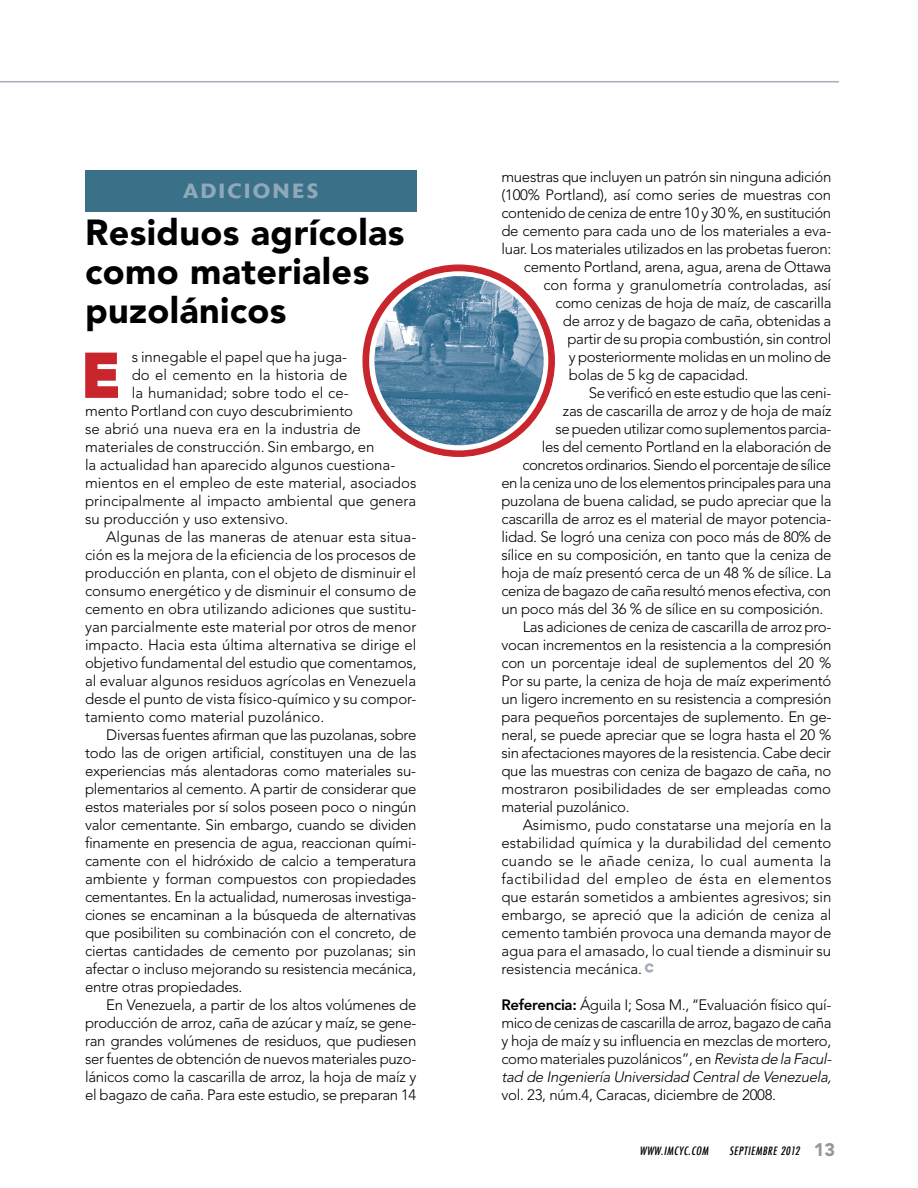
<style>
.page{position:relative;width:918px;height:1188px;background:#fff}
.page>*{position:absolute;margin:0;border:0;box-sizing:border-box;transform-origin:0 0}
.t1{font:900 59.7px "Avenir";color:#c9252c}
.t2{font:900 36px/39px "Avenir";letter-spacing:.01em;color:#000}
.t3{font:500 20.4px "Delta";letter-spacing:.12em;color:#90a9b9}
.t4{font:300 15px/18px "Avenir";letter-spacing:-.02em;color:#000}
.t5{font:300 15px "Avenir";color:#000}
.t6{font:300 15px "Avenir";letter-spacing:.025em;color:#000}
.t7{font:300 15px "Avenir";letter-spacing:.015em;color:#000}
.t8{font:italic 500 condensed 11.25px "Futura";color:#000}
.s1{font-weight:800}
.s2{font-style:italic}
.s3{font-family:"Avenir";font-weight:900;font-style:normal;font-stretch:normal;font-size:18px;color:#939598}
</style>
<div class="page">
<hr style="left:0;top:81px;width:839px;height:1px;background:#a5adb9">
<svg style="left:85px;top:352px;width:33px;height:46px"></svg>
<div style="left:85px;top:170px;width:331px;height:41px;background:#3a7189"></div>
<div style="left:363px;top:265px;width:191px;height:191px;background:#c9252c;border-radius:50%"></div>
<div style="left:369px;top:271px;width:179px;height:179px;background:#fff;border-radius:50%"></div>
<img style="left:374px;top:276px;width:170px;height:169px;border-radius:85px">
<svg style="left:645px;top:963px;width:9px;height:10px"></svg>
<h3 class="t3" style="left:183px;top:178px;width:136px">ADICIONES</h3>
<h2 class="t2" style="left:85px;top:213px;width:321px">Residuos agrícolas como materiales puzolánicos</h2>
<p class="t5" style="left:132px;top:348px;width:217px">s innegable el papel que ha juga-</p>
<p class="t5" style="left:132px;top:366px;width:217px">do el cemento en la historia de</p>
<p class="t5" style="left:132px;top:384px;width:219px">la humanidad; sobre todo el ce-</p>
<p class="t4" style="left:85px;top:402px;width:270px">mento Portland con cuyo descubrimiento</p>
<p class="t5" style="left:85px;top:420px;width:277px">se abrió una nueva era en la industria de</p>
<p class="t5" style="left:85px;top:438px;width:291px">materiales de construcción. Sin embargo, en</p>
<p class="t5" style="left:85px;top:456px;width:312px">la actualidad han aparecido algunos cuestiona-</p>
<p class="t5" style="left:85px;top:474px;width:333px">mientos en el empleo de este material, asociados</p>
<p class="t5" style="left:85px;top:492px;width:333px">principalmente al impacto ambiental que genera</p>
<p class="t5" style="left:85px;top:510px;width:205px">su producción y uso extensivo.</p>
<p class="t5" style="left:106px;top:528px;width:312px">Algunas de las maneras de atenuar esta situa-</p>
<p class="t4" style="left:85px;top:546px;width:333px">ción es la mejora de la eficiencia de los procesos de</p>
<p class="t5" style="left:85px;top:564px;width:333px">producción en planta, con el objeto de disminuir el</p>
<p class="t5" style="left:85px;top:582px;width:333px">consumo energético y de disminuir el consumo de</p>
<p class="t5" style="left:85px;top:600px;width:333px">cemento en obra utilizando adiciones que sustitu-</p>
<p class="t5" style="left:85px;top:618px;width:333px">yan parcialmente este material por otros de menor</p>
<p class="t5" style="left:85px;top:636px;width:333px">impacto. Hacia esta última alternativa se dirige el</p>
<p class="t4" style="left:85px;top:654px;width:333px">objetivo fundamental del estudio que comentamos,</p>
<p class="t5" style="left:85px;top:672px;width:333px">al evaluar algunos residuos agrícolas en Venezuela</p>
<p class="t4" style="left:85px;top:690px;width:333px">desde el punto de vista físico-químico y su compor-</p>
<p class="t5" style="left:85px;top:708px;width:241px">tamiento como material puzolánico.</p>
<p class="t4" style="left:106px;top:726px;width:312px">Diversas fuentes afirman que las puzolanas, sobre</p>
<p class="t4" style="left:85px;top:744px;width:333px">todo las de origen artificial, constituyen una de las</p>
<p class="t4" style="left:85px;top:762px;width:333px">experiencias más alentadoras como materiales su-</p>
<p class="t4" style="left:85px;top:780px;width:333px">plementarios al cemento. A partir de considerar que</p>
<p class="t4" style="left:85px;top:798px;width:333px">estos materiales por sí solos poseen poco o ningún</p>
<p class="t4" style="left:85px;top:816px;width:333px">valor cementante. Sin embargo, cuando se dividen</p>
<p class="t4" style="left:85px;top:834px;width:333px">finamente en presencia de agua, reaccionan quími-</p>
<p class="t4" style="left:85px;top:852px;width:333px">camente con el hidróxido de calcio a temperatura</p>
<p class="t4" style="left:85px;top:870px;width:333px">ambiente y forman compuestos con propiedades</p>
<p class="t4" style="left:85px;top:888px;width:333px">cementantes. En la actualidad, numerosas investiga-</p>
<p class="t4" style="left:85px;top:906px;width:333px">ciones se encaminan a la búsqueda de alternativas</p>
<p class="t4" style="left:85px;top:924px;width:333px">que posibiliten su combinación con el concreto, de</p>
<p class="t4" style="left:85px;top:942px;width:333px">ciertas cantidades de cemento por puzolanas; sin</p>
<p class="t4" style="left:85px;top:960px;width:333px">afectar o incluso mejorando su resistencia mecánica,</p>
<p class="t4" style="left:85px;top:978px;width:159px">entre otras propiedades.</p>
<p class="t4" style="left:106px;top:996px;width:312px">En Venezuela, a partir de los altos volúmenes de</p>
<p class="t4" style="left:85px;top:1014px;width:333px">producción de arroz, caña de azúcar y maíz, se gene-</p>
<p class="t4" style="left:85px;top:1032px;width:333px">ran grandes volúmenes de residuos, que pudiesen</p>
<p class="t4" style="left:85px;top:1050px;width:333px">ser fuentes de obtención de nuevos materiales puzo-</p>
<p class="t4" style="left:85px;top:1068px;width:333px">lánicos como la cascarilla de arroz, la hoja de maíz y</p>
<p class="t4" style="left:85px;top:1086px;width:333px">el bagazo de caña. Para este estudio, se preparan 14</p>
<h1 class="t1" style="left:82px;top:339px;width:39px">E</h1>
<p class="t4" style="left:501px;top:167px;width:331px">muestras que incluyen un patrón sin ninguna adición</p>
<p class="t4" style="left:501px;top:185px;width:331px">(100% Portland), así como series de muestras con</p>
<p class="t4" style="left:501px;top:203px;width:331px">contenido de ceniza de entre 10 y 30 %, en sustitución</p>
<p class="t4" style="left:501px;top:221px;width:331px">de cemento para cada uno de los materiales a eva-</p>
<p class="t4" style="left:501px;top:239px;width:331px">luar. Los materiales utilizados en las probetas fueron:</p>
<p class="t4" style="left:524px;top:257px;width:309px">cemento Portland, arena, agua, arena de Ottawa</p>
<p class="t4" style="left:543px;top:275px;width:289px">con forma y granulometría controladas, así</p>
<p class="t4" style="left:555px;top:293px;width:278px">como cenizas de hoja de maíz, de cascarilla</p>
<p class="t4" style="left:563px;top:311px;width:270px">de arroz y de bagazo de caña, obtenidas a</p>
<p class="t4" style="left:567px;top:329px;width:265px">partir de su propia combustión, sin control</p>
<p class="t4" style="left:569px;top:347px;width:264px">y posteriormente molidas en un molino de</p>
<p class="t4" style="left:569px;top:365px;width:181px">bolas de 5 kg de capacidad.</p>
<p class="t4" style="left:589px;top:383px;width:244px">Se verificó en este estudio que las ceni-</p>
<p class="t4" style="left:563px;top:401px;width:270px">zas de cascarilla de arroz y de hoja de maíz</p>
<p class="t4" style="left:555px;top:419px;width:278px">se pueden utilizar como suplementos parcia-</p>
<p class="t4" style="left:542px;top:437px;width:291px">les del cemento Portland en la elaboración de</p>
<p class="t4" style="left:522px;top:455px;width:310px">concretos ordinarios. Siendo el porcentaje de sílice</p>
<p class="t4" style="left:501px;top:473px;width:331px">en la ceniza uno de los elementos principales para una</p>
<p class="t4" style="left:501px;top:491px;width:332px">puzolana de buena calidad, se pudo apreciar que la</p>
<p class="t4" style="left:501px;top:509px;width:332px">cascarilla de arroz es el material de mayor potencia-</p>
<p class="t4" style="left:501px;top:527px;width:332px">lidad. Se logró una ceniza con poco más de 80% de</p>
<p class="t4" style="left:501px;top:545px;width:331px">sílice en su composición, en tanto que la ceniza de</p>
<p class="t4" style="left:501px;top:563px;width:332px">hoja de maíz presentó cerca de un 48 % de sílice. La</p>
<p class="t4" style="left:501px;top:581px;width:331px">ceniza de bagazo de caña resultó menos efectiva, con</p>
<p class="t4" style="left:501px;top:599px;width:323px">un poco más del 36 % de sílice en su composición.</p>
<p class="t4" style="left:523px;top:617px;width:310px">Las adiciones de ceniza de cascarilla de arroz pro-</p>
<p class="t4" style="left:501px;top:635px;width:331px">vocan incrementos en la resistencia a la compresión</p>
<p class="t4" style="left:501px;top:653px;width:331px">con un porcentaje ideal de suplementos del 20 %</p>
<p class="t4" style="left:501px;top:671px;width:332px">Por su parte, la ceniza de hoja de maíz experimentó</p>
<p class="t4" style="left:501px;top:689px;width:331px">un ligero incremento en su resistencia a compresión</p>
<p class="t4" style="left:501px;top:707px;width:331px">para pequeños porcentajes de suplemento. En ge-</p>
<p class="t4" style="left:501px;top:725px;width:331px">neral, se puede apreciar que se logra hasta el 20 %</p>
<p class="t4" style="left:501px;top:743px;width:331px">sin afectaciones mayores de la resistencia. Cabe decir</p>
<p class="t4" style="left:501px;top:761px;width:332px">que las muestras con ceniza de bagazo de caña, no</p>
<p class="t4" style="left:501px;top:779px;width:331px">mostraron posibilidades de ser empleadas como</p>
<p class="t4" style="left:501px;top:797px;width:130px">material puzolánico.</p>
<p class="t5" style="left:523px;top:816px;width:310px">Asimismo, pudo constatarse una mejoría en la</p>
<p class="t5" style="left:501px;top:834px;width:331px">estabilidad química y la durabilidad del cemento</p>
<p class="t7" style="left:501px;top:852px;width:331px">cuando se le añade ceniza, lo cual aumenta la</p>
<p class="t6" style="left:501px;top:870px;width:331px">factibilidad del empleo de ésta en elementos</p>
<p class="t5" style="left:501px;top:888px;width:331px">que estarán sometidos a ambientes agresivos; sin</p>
<p class="t5" style="left:501px;top:906px;width:332px">embargo, se apreció que la adición de ceniza al</p>
<p class="t4" style="left:501px;top:923px;width:331px">cemento también provoca una demanda mayor de</p>
<p class="t5" style="left:501px;top:942px;width:331px">agua para el amasado, lo cual tiende a disminuir su</p>
<p class="t5" style="left:501px;top:960px;width:142px">resistencia mecánica.</p>
<p class="t4" style="left:501px;top:995px;width:335px"><span class="s1">Referencia:</span> Águila I; Sosa M., ‘‘Evaluación físico quí&shy;mico de cenizas de cascarilla de arroz, bagazo de caña y hoja de maíz y su influencia en mezclas de mortero, como materiales puzolánicos”, en <span class="s2">Revista de la Facul&shy;tad de Ingeniería Universidad Centralde Venezuela,</span></p>
<p class="t4" style="left:501px;top:1085px;width:276px">vol. 23, núm.4, Caracas, diciembre de 2008.</p>
<p class="t8" style="left:640px;top:1143px;width:73px">WWW.IMCYC.COM</p>
<p class="t8" style="left:729px;top:1143px;width:108px">SEPTIEMBRE 2012 <span class="s3">1 3</span></p>
</div>
